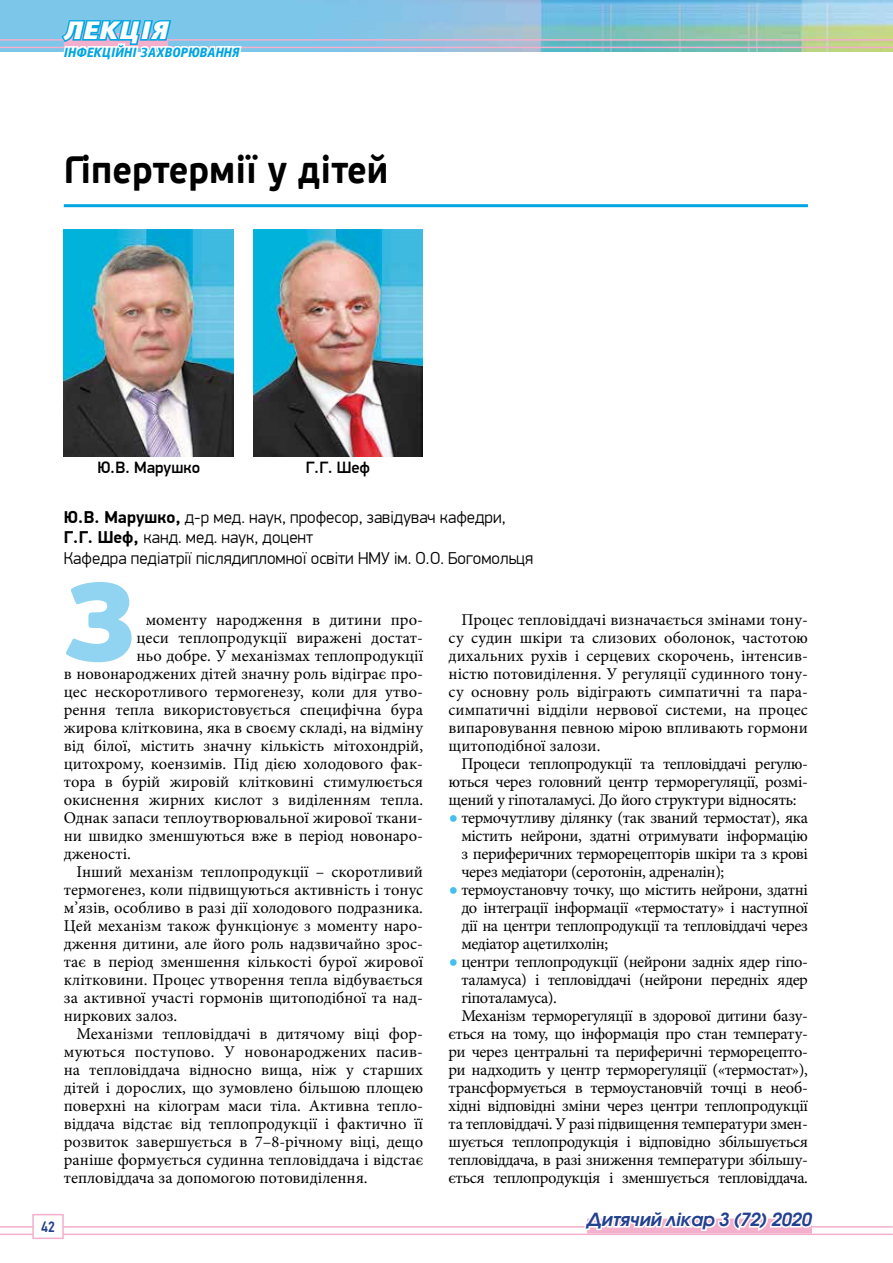
<style>
.page{position:relative;width:893px;height:1263px;background:#fff}
.page>*{position:absolute;margin:0;border:0;box-sizing:border-box;transform-origin:0 0}
.t1{font:900 111px "PF Beau Sans Pro";color:#90d4f1}
.t2{font:700 37.95px "PF Beau Sans Pro";color:#000;scale:.91 1}
.t3{font:italic 700 18px "Avant Garde Gothic C";color:#234190}
.t4{font:300 17.25px/20.7px "PF Din Display Pro";color:#000}
.t5{font:16.5px/18px "Minion Pro";letter-spacing:-.005em;color:#000;text-align:justify}
.t6{font:16.5px "Minion Pro";letter-spacing:-.025em;color:#000}
.t7{font:500 16.5px "PF Din Display Pro";color:#000}
.t8{font:500 15px "PF Din Text Cond Pro";color:#234190}
.s1{font-weight:700}
.s2{font-size:25.5px;color:#46c0eb}
</style>
<div class="page">
<img style="left:0;top:0;width:893px;height:51px">
<hr style="left:0;top:39px;width:893px;height:2px;background:#f3afcc">
<hr style="left:0;top:47px;width:893px;height:1px;background:#f3afcc">
<hr style="left:0;top:1226px;width:893px;height:1px;background:#f3afcc">
<hr style="left:0;top:1233px;width:893px;height:2px;background:#f3afcc">
<svg style="left:582px;top:1218px;width:233px;height:16px"></svg>
<div style="left:33px;top:1214px;width:30px;height:24px;background:#fff"></div>
<div style="left:32px;top:1214px;width:32px;height:25px;border:2px solid #f3afcc"></div>
<hr style="left:64px;top:204px;width:744px;height:3px;background:#00a5e3">
<img style="left:64px;top:230px;width:170px;height:226px">
<img style="left:253px;top:230px;width:170px;height:226px">
<svg style="left:59px;top:19px;width:185px;height:33px"></svg>
<h2 class="t2" style="left:64px;top:146px;width:358px">Гіпертермії у дітей</h2>
<p class="t7" style="left:97px;top:457px;width:104px">Ю. В. Марушко</p>
<p class="t7" style="left:306px;top:457px;width:66px">Г. Г. Шеф</p>
<p class="t4" style="left:64px;top:507px;width:471px"><span class="s1">Ю. В. Марушко,</span> д-р мед. наук, професор, завідувач кафедри,<br><span class="s1">Г. Г. Шеф,</span> канд. мед. наук, доцент<br>Кафедра педіатрії післядипломної освіти НМУ ім. О.О. Богомольця</p>
<h1 class="t1" style="left:64px;top:550px;width:74px">З</h1>
<p class="t5" style="left:449px;top:611px;width:361px;text-indent:13px">Процес тепловіддачі визначається змінами тону&shy;су судин шкіри та слизових оболонок, частотою дихальних рухів і серцевих скорочень, інтенсив&shy;ністю потовиділення. У регуляції судинного тону&shy;су основну роль відіграють симпатичні та пара&shy;симпатичні відділи нервової системи, на процес випаровування певною мірою впливають гормони щитоподібної залози.</p>
<p class="t5" style="left:449px;top:755px;width:361px;text-indent:13px">Процеси теплопродукції та тепловіддачі регулю&shy;ються через головний центр терморегуляції, розмі&shy;щений у гіпоталамусі. До його структури відносять:</p>
<p class="t5" style="left:461px;top:809px;width:348px;text-indent:-13px"><span class="s2">•</span> термочутливу ділянку (так званий термостат), яка містить нейрони, здатні отримувати інформацію з периферичних терморецепторів шкіри та з крові через медіатори (серотонін, адреналін);</p>
<p class="t5" style="left:461px;top:881px;width:348px;text-indent:-13px"><span class="s2">•</span> термоустановчу точку, що містить нейрони, здатні до інтеграції інформації «термостату» і наступної дії на центри теплопродукції та тепловіддачі через медіатор ацетилхолін;</p>
<p class="t6" style="left:449px;top:951px;width:361px"><span class="s2">•</span> центри теплопродукції (нейрони задніх ядер гіпо-</p>
<p class="t6" style="left:461px;top:969px;width:348px">таламуса) і тепловіддачі (нейрони передніх ядер</p>
<p class="t6" style="left:461px;top:987px;width:97px">гіпоталамуса).</p>
<p class="t6" style="left:461px;top:1005px;width:348px">Механізм терморегуляції в здорової дитини базу-</p>
<p class="t6" style="left:449px;top:1023px;width:361px">ється на тому, що інформація про стан температу-</p>
<p class="t6" style="left:449px;top:1041px;width:361px">ри через центральні та периферичні терморецепто-</p>
<p class="t6" style="left:449px;top:1059px;width:361px">ри надходить у центр терморегуляції («термостат»),</p>
<p class="t6" style="left:449px;top:1077px;width:361px">трансформується в термоустановчій точці в необ-</p>
<p class="t6" style="left:449px;top:1095px;width:361px">хідні відповідні зміни через центри теплопродукції</p>
<p class="t6" style="left:449px;top:1113px;width:361px">та тепловіддачі. У разі підвищення температури змен-</p>
<p class="t6" style="left:449px;top:1131px;width:361px">шується теплопродукція і відповідно збільшується</p>
<p class="t6" style="left:449px;top:1149px;width:361px">тепловіддача, в разі зниження температури збільшу-</p>
<p class="t6" style="left:449px;top:1167px;width:361px">ється теплопродукція і зменшується тепловіддача.</p>
<p class="t5" style="left:146px;top:611px;width:279px">моменту народження в дитини про-</p>
<p class="t5" style="left:137px;top:629px;width:288px">цеси теплопродукції виражені достат-</p>
<p class="t5" style="left:137px;top:647px;width:288px">ньо добре. У механізмах теплопродукції</p>
<p class="t5" style="left:64px;top:665px;width:361px">в новонароджених дітей значну роль відіграє про-</p>
<p class="t5" style="left:64px;top:683px;width:361px">цес нескоротливого термогенезу, коли для утво-</p>
<p class="t5" style="left:64px;top:701px;width:361px">рення тепла використовується специфічна бура</p>
<p class="t5" style="left:64px;top:719px;width:361px">жирова клітковина, яка в своєму складі, на відміну</p>
<p class="t5" style="left:64px;top:737px;width:361px">від білої, містить значну кількість мітохондрій,</p>
<p class="t5" style="left:64px;top:755px;width:361px">цитохрому, коензимів. Під дією холодового фак-</p>
<p class="t5" style="left:64px;top:773px;width:361px">тора в бурій жировій клітковині стимулюється</p>
<p class="t5" style="left:64px;top:791px;width:361px">окиснення жирних кислот з виділенням тепла.</p>
<p class="t5" style="left:64px;top:809px;width:361px">Однак запаси теплоутворювальної жирової ткани-</p>
<p class="t5" style="left:64px;top:827px;width:361px">ни швидко зменшуються вже в період новонаро-</p>
<p class="t5" style="left:64px;top:845px;width:69px">дженості.</p>
<p class="t5" style="left:77px;top:863px;width:348px">Інший механізм теплопродукції – скоротливий</p>
<p class="t5" style="left:64px;top:881px;width:361px">термогенез, коли підвищуються активність і тонус</p>
<p class="t5" style="left:64px;top:899px;width:361px">м’язів, особливо в разі дії холодового подразника.</p>
<p class="t5" style="left:64px;top:917px;width:361px">Цей механізм також функціонує з моменту наро-</p>
<p class="t5" style="left:64px;top:935px;width:361px">дження дитини, але його роль надзвичайно зрос-</p>
<p class="t5" style="left:64px;top:953px;width:361px">тає в період зменшення кількості бурої жирової</p>
<p class="t5" style="left:64px;top:971px;width:361px">клітковини. Процес утворення тепла відбувається</p>
<p class="t5" style="left:64px;top:989px;width:361px">за активної участі гормонів щитоподібної та над-</p>
<p class="t5" style="left:64px;top:1007px;width:115px">ниркових залоз.</p>
<p class="t5" style="left:77px;top:1025px;width:348px">Механізми тепловіддачі в дитячому віці фор-</p>
<p class="t5" style="left:64px;top:1043px;width:361px">муються поступово. У новонароджених пасив-</p>
<p class="t5" style="left:64px;top:1061px;width:361px">на тепловіддача відносно вища, ніж у старших</p>
<p class="t5" style="left:64px;top:1079px;width:361px">дітей і дорослих, що зумовлено більшою площею</p>
<p class="t5" style="left:64px;top:1097px;width:361px">поверхні на кілограм маси тіла. Активна тепло-</p>
<p class="t5" style="left:64px;top:1115px;width:361px">віддача відстає від теплопродукції і фактично її</p>
<p class="t5" style="left:64px;top:1133px;width:361px">розвиток завершується в 7–8-річному віці, дещо</p>
<p class="t5" style="left:64px;top:1151px;width:361px">раніше формується судинна тепловіддача і відстає</p>
<p class="t5" style="left:64px;top:1169px;width:305px">тепловіддача за допомогою потовиділення.</p>
<p class="t8" style="left:41px;top:1218px;width:15px">42</p>
<p class="t3" style="left:587px;top:1208px;width:226px">Дитячий лікар 3 (72) 2020</p>
</div>
